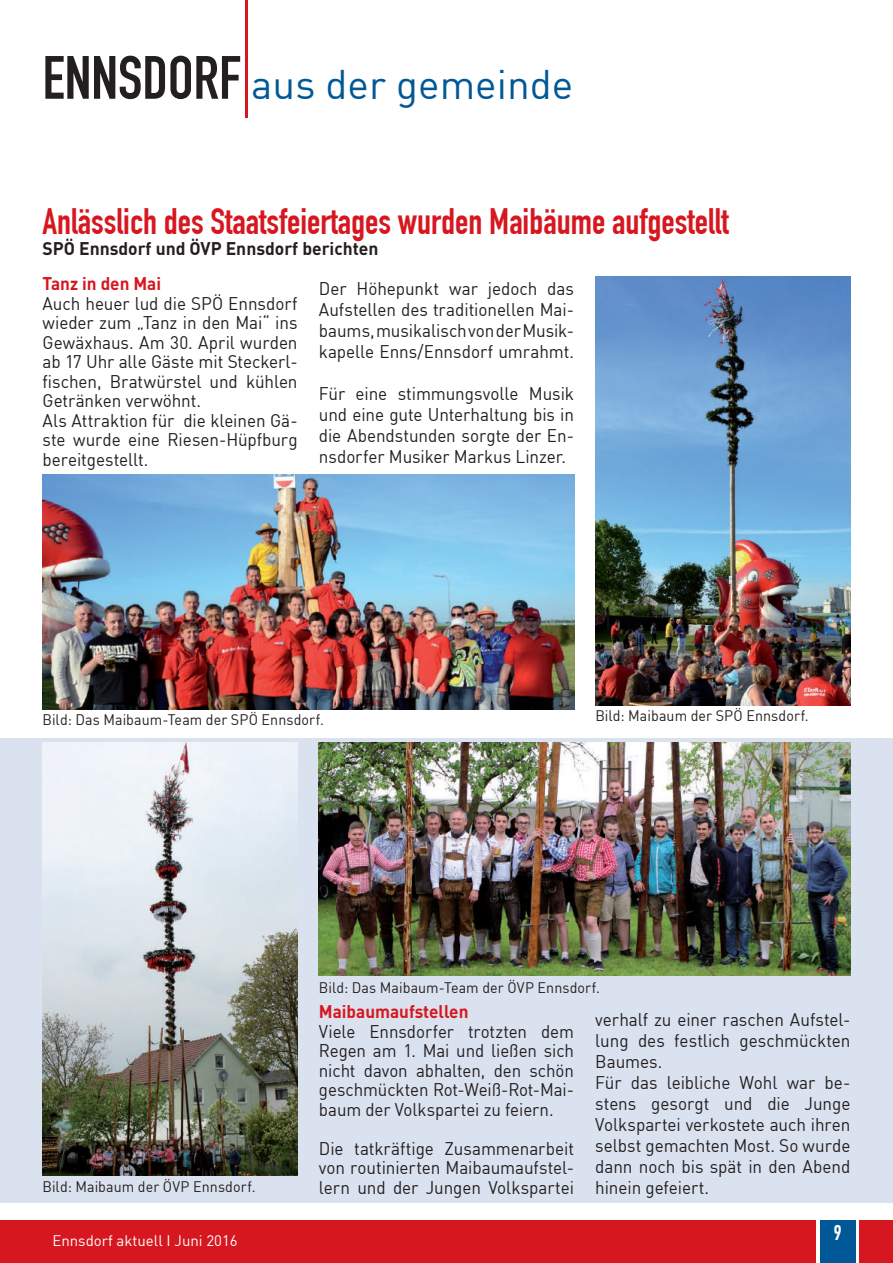
<style>
.page{position:relative;width:893px;height:1263px;background:#fff}
.page>*{position:absolute;margin:0;border:0;box-sizing:border-box;transform-origin:0 0}
.t1{font:60px "DIN Engschrift";color:#231f20}
.t2{font:40.5px "DIN";color:#005996}
.t3{font:36px "DIN Engschrift";color:#d7171f}
.t4{font:21px "DIN Engschrift";color:#fff}
.t5{font:18px/21px "DIN";letter-spacing:-.005em;color:#231f20;text-align:justify;scale:.95 1}
.t6{font:18px/19.5px "DIN";letter-spacing:-.005em;color:#231f20;text-align:justify;scale:.94 1}
.t7{font:700 18px "DIN";color:#231f20}
.t8{font:700 18px "DIN";color:#d7171f;scale:.95 1}
.t9{font:15px "DIN";letter-spacing:.005em;color:#231f20;scale:.95 1}
.t10{font:15px "DIN";color:#fff}
</style>
<div class="page">
<div style="left:0;top:1220px;width:9px;height:43px;background:#d7171f"></div>
<div style="left:1px;top:1220px;width:892px;height:43px;background:#d7171f"></div>
<div style="left:816px;top:1220px;width:43px;height:43px;background:linear-gradient(to bottom,#fff,#fff)"></div>
<div style="left:820px;top:1220px;width:35px;height:43px;background:#005996"></div>
<hr style="left:245px;top:0;width:3px;height:118px;background:#d7171f">
<div style="left:0;top:738px;width:893px;height:464px;background:#dbe2ef"></div>
<img style="left:43px;top:475px;width:531px;height:234px">
<img style="left:319px;top:743px;width:531px;height:233px">
<img style="left:595px;top:276px;width:255px;height:430px">
<img style="left:43px;top:742px;width:255px;height:433px">
<h1 class="t1" style="left:43px;top:43px;width:200px">ENNSDORF</h1>
<h2 class="t2" style="left:251px;top:59px;width:323px">aus der gemeinde</h2>
<h3 class="t3" style="left:43px;top:200px;width:688px">Anlässlich des Staatsfeiertages wurden Maibäume aufgestellt</h3>
<p class="t7" style="left:43px;top:237px;width:337px">SPÖ Ennsdorf und ÖVP Ennsdorf berichten</p>
<p class="t8" style="left:43px;top:272px;width:126px">Tanz in den Mai</p>
<p class="t5" style="left:43px;top:293px;width:270px;line-height:19.5px;text-align:left">Auch heuer lud die SPÖ Ennsdorf wieder zum „Tanz in den Mai“ ins<br>Gewäxhaus. Am 30. April wurden ab 17 Uhr alle Gäste mit Steckerl&shy;fischen, Bratwürstel und kühlen<br>Getränken verwöhnt.<br>Als Attraktion für die kleinen Gä&shy;ste wurde eine Riesen-Hüpfburg bereitgestellt.</p>
<p class="t5" style="left:319px;top:277px;width:270px">Der Höhepunkt war jedoch das Aufstellen des traditionellen Mai&shy;baums, musikalisch von der Musik&shy;kapelle Enns/Ennsdorf umrahmt.</p>
<p class="t5" style="left:319px;top:382px;width:270px">Für eine stimmungsvolle Musik und eine gute Unterhaltung bis in die Abendstunden sorgte der En&shy;nsdorfer Musiker Markus Linzer.</p>
<p class="t9" style="left:43px;top:710px;width:298px">Bild: Das Maibaum-Team der SPÖ Ennsdorf.</p>
<p class="t9" style="left:595px;top:707px;width:226px">Bild: Maibaum der SPÖ Ennsdorf.</p>
<p class="t9" style="left:319px;top:978px;width:297px">Bild: Das Maibaum-Team der ÖVP Ennsdorf.</p>
<p class="t8" style="left:319px;top:1000px;width:159px">Maibaumaufstellen</p>
<p class="t6" style="left:319px;top:1021px;width:273px">Viele Ennsdorfer trotzten dem Regen am 1. Mai und ließen sich nicht davon abhalten, den schön geschmückten Rot-Weiß-Rot-Mai&shy;baum der Volkspartei zu feiern.</p>
<p class="t5" style="left:319px;top:1138px;width:270px;line-height:19.5px">Die tatkräftige Zusammenarbeit von routinierten Maibaumaufstel&shy;lern und der Jungen Volkspartei</p>
<p class="t5" style="left:595px;top:1009px;width:270px;text-align:left">verhalf zu einer raschen Aufstel&shy;lung des festlich geschmückten<br>Baumes.<br>Für das leibliche Wohl war be&shy;stens gesorgt und die Junge<br>Volkspartei verkostete auch ihren selbst gemachten Most. So wurde dann noch bis spät in den Abend</p>
<p class="t9" style="left:43px;top:1177px;width:226px">Bild: Maibaum der ÖVP Ennsdorf.</p>
<p class="t5" style="left:595px;top:1177px;width:121px">hinein gefeiert.</p>
<p class="t10" style="left:52px;top:1231px;width:187px">Ennsdorf aktuell I Juni 2016</p>
<p class="t4" style="left:834px;top:1220px;width:9px">9</p>
</div>
